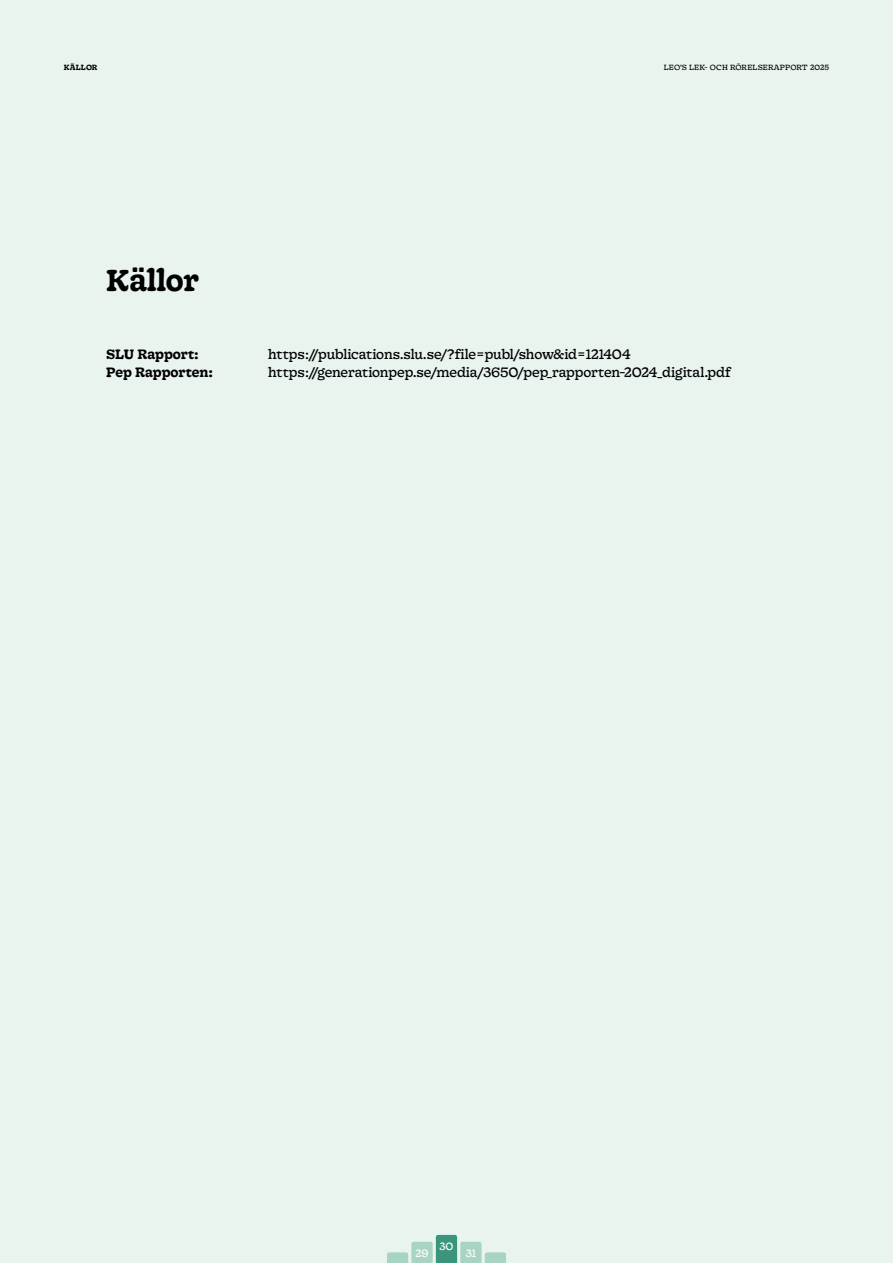
<style>
.page{position:relative;width:893px;height:1263px;background:#e9f4ef}
.page>*{position:absolute;margin:0;border:0;box-sizing:border-box;transform-origin:0 0}
.t1{font:600 30px "VC Gooper";letter-spacing:-.01em;color:#000}
.t2{font:13.5px "VC Gooper";letter-spacing:-.01em;color:#000}
.t3{font:600 13.5px "VC Gooper";letter-spacing:-.005em;color:#000}
.t4{font:10.5px "VC Gooper";color:#fff}
.t5{font:7.5px "VC Gooper";letter-spacing:.01em;color:#000}
.t6{font:600 7.5px "VC Gooper";letter-spacing:.02em;color:#000}
</style>
<div class="page">
<svg style="left:387px;top:1235px;width:119px;height:28px"></svg>
<p class="t6" style="left:64px;top:62px;width:35px">KÄLLOR</p>
<p class="t5" style="left:664px;top:62px;width:167px">LEO’S LEK- OCH RÖRELSERAPPORT 2025</p>
<h1 class="t1" style="left:106px;top:261px;width:94px">Källor</h1>
<p class="t3" style="left:106px;top:346px;width:94px">SLU Rapport:</p>
<p class="t2" style="left:268px;top:346px;width:364px">https://publications.slu.se/?file=publ/show&amp;id=121404</p>
<p class="t3" style="left:106px;top:364px;width:108px">Pep Rapporten:</p>
<p class="t2" style="left:268px;top:364px;width:464px">https://generationpep.se/media/3650/pep_rapporten-2024_digital.pdf</p>
<p class="t4" style="left:439px;top:1239px;width:16px">30</p>
<p class="t4" style="left:416px;top:1246px;width:14px">29</p>
<p class="t4" style="left:466px;top:1246px;width:12px">31</p>
</div>
